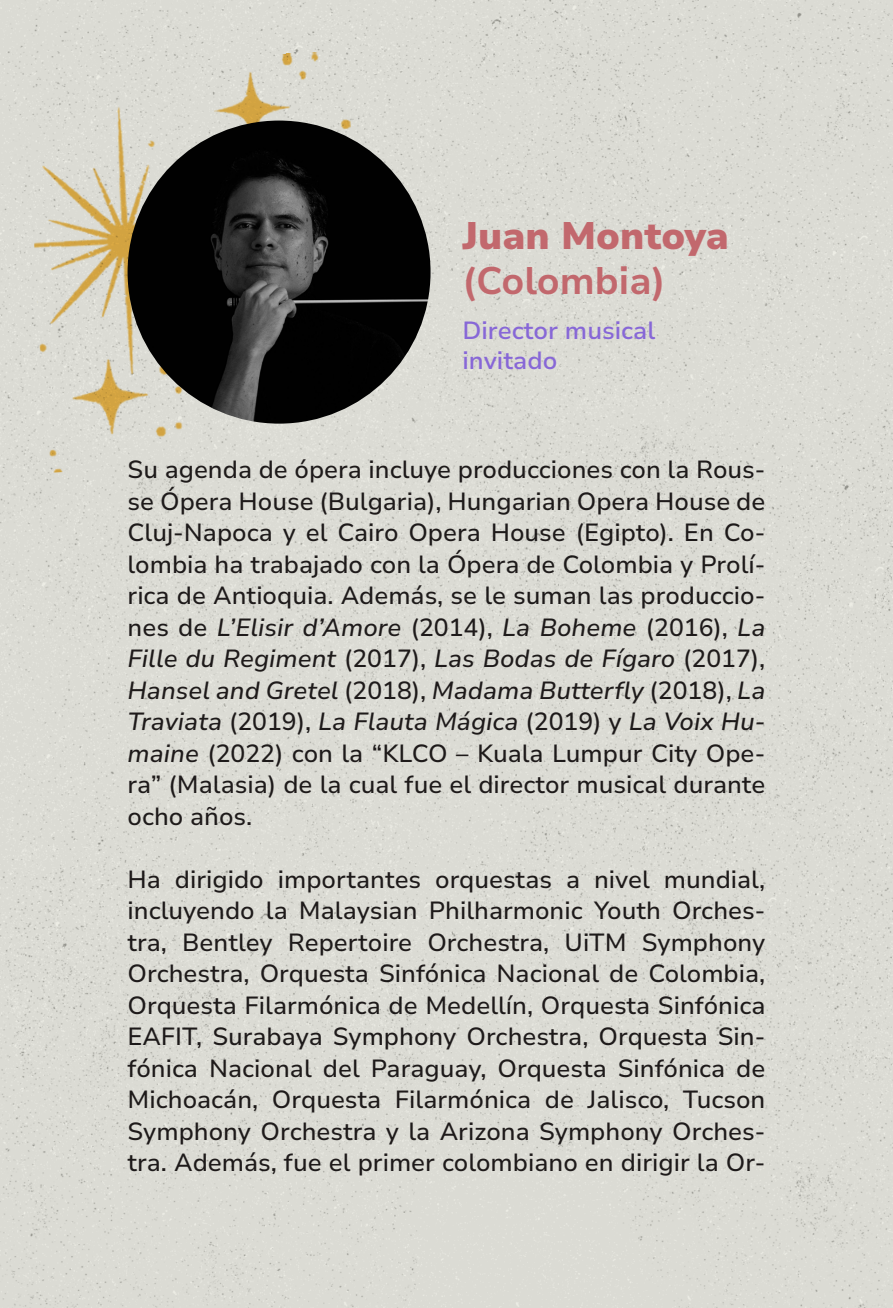
<style>
.page{position:relative;width:893px;height:1308px;background:#fff}
.page>*{position:absolute;margin:0;border:0;box-sizing:border-box;transform-origin:0 0}
.Títulos_Artistas{font:900 38.25px/45px "Nunito Sans 10 pt";color:#c2686d}
.t1{font:500 24.75px/31.5px "Nunito Sans 10 pt";color:#231f20;text-align:justify}
.Títulos_Artistas-2{font:600 24.75px "Nunito Sans 10 pt";color:#8767d7}
.s1{font-weight:700}
.s2{font-style:italic}
</style>
<div class="page">
<div style="left:0;top:0;width:893px;height:1307px;background:#dbdbd4"></div>
<img style="left:25px;top:50px;width:343px;height:423px">
<img style="left:128px;top:121px;width:303px;height:302px;border-radius:151px">
<p class="Títulos_Artistas" style="left:462px;top:212px;width:268px">Juan Montoya <span class="s1">(Colombia)</span></p>
<p class="Títulos_Artistas-2" style="left:462px;top:313px;width:194px">Director musical</p>
<p class="Títulos_Artistas-2" style="left:462px;top:342px;width:96px">invitado</p>
<p class="t1" style="left:128px;top:453px;width:639px">Su agenda de ópera incluye producciones con la Rous&shy;se Ópera House (Bulgaria), Hungarian Opera House de Cluj-Napoca y el Cairo Opera House (Egipto). En Co&shy;lombia ha trabajado con la Ópera de Colombia y Prolí&shy;rica de Antioquia. Además, se le suman las produccio&shy;nes de <span class="s2">L’Elisir d’Amore</span> (2014), <span class="s2">La Boheme</span> (2016), <span class="s2">La Fille du Regiment</span> (2017), <span class="s2">Las Bodas de Fígaro</span> (2017), <span class="s2">Hansel and Gretel</span> (2018), <span class="s2">Madama Butterfly</span> (2018), <span class="s2">La Traviata</span> (2019), <span class="s2">La Flauta Mágica</span> (2019) y <span class="s2">La Voix Hu&shy;maine</span> (2022) con la “KLCO – Kuala Lumpur City Ope&shy;ra” (Malasia) de la cual fue el director musical durante ocho años.</p>
<p class="t1" style="left:128px;top:862px;width:639px">Ha dirigido importantes orquestas a nivel mundial, incluyendo la Malaysian Philharmonic Youth Orches&shy;tra, Bentley Repertoire Orchestra, UiTM Symphony Orchestra, Orquesta Sinfónica Nacional de Colombia, Orquesta Filarmónica de Medellín, Orquesta Sinfónica EAFIT, Surabaya Symphony Orchestra, Orquesta Sin&shy;fónica Nacional del Paraguay, Orquesta Sinfónica de Michoacán, Orquesta Filarmónica de Jalisco, Tucson Symphony Orchestra y la Arizona Symphony Orches&shy;tra. Además, fue el primer colombiano en dirigir la Or-</p>
</div>
